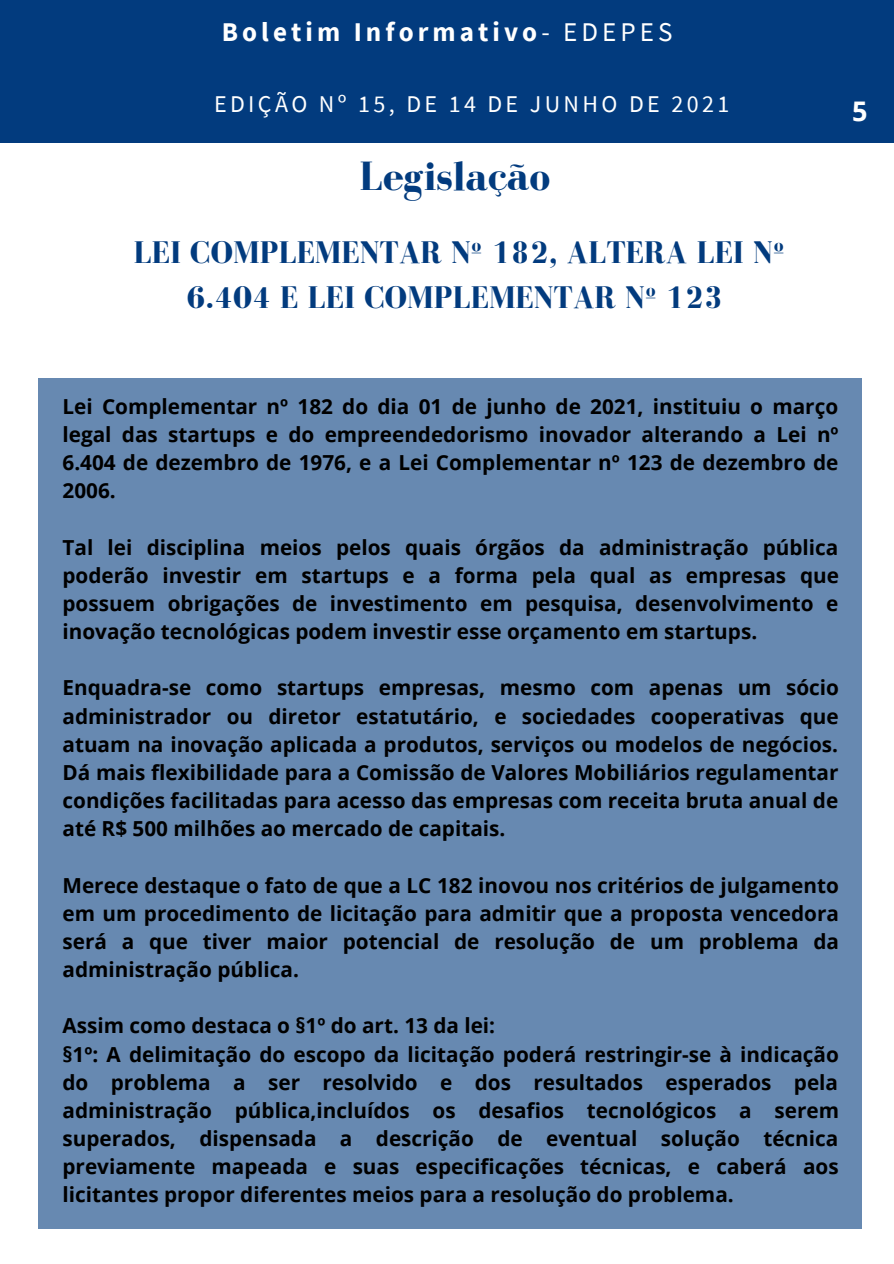
<style>
.page{position:relative;width:894px;height:1264px;background:#fff}
.page>*{position:absolute;margin:0;border:0;box-sizing:border-box;transform-origin:0 0}
.t1{font:700 42px "Bodoni FLF";color:#023b7e}
.t2{font:700 32.1px/44.7px "Bodoni FLF";color:#023b7e;text-align:center}
.t3{font:700 27px "Source Sans Pro";letter-spacing:.15em;color:#fff}
.t4{font:700 27px "Open Sans";color:#fff}
.t5{font:700 24px "Source Sans Pro";letter-spacing:.14em;color:#fff}
.t6{font:24px "Source Sans Pro";letter-spacing:.14em;color:#fff}
.t7{font:700 20.7px/28.2px "Open Sans";color:#000;text-align:justify}
.s1{font-weight:400}
</style>
<div class="page">
<div style="left:0;top:0;width:893px;height:143px;background:#023b7e"></div>
<div style="left:38px;top:378px;width:823px;height:851px;background:#6789b1"></div>
<p class="t3" style="left:222px;top:15px;width:452px">Boletim Informativo<span class="s1">- EDEPES</span></p>
<p class="t5" style="left:183px;top:30px;width:543px">EDIÇÃO 01, DE 01 DE SETEMBRO DE 2020</p>
<p class="t6" style="left:214px;top:88px;width:516px">EDIÇÃO Nº 15, DE 14 DE JUNHO DE 2021</p>
<p class="t1" style="left:359px;top:153px;width:192px">Legislação</p>
<p class="t2" style="left:133px;top:230px;width:652px">LEI COMPLEMENTAR Nº 182, ALTERA LEI Nº<br>6.404 E LEI COMPLEMENTAR Nº 123</p>
<p class="t4" style="left:851px;top:92px;width:17px">5</p>
<p class="t7" style="left:62px;top:391px;width:777px">Lei Complementar nº 182 do dia 01 de junho de 2021, instituiu o março legal das startups e do empreendedorismo inovador alterando a Lei nº 6.404 de dezembro de 1976, e a Lei Complementar nº 123 de dezembro de 2006.</p>
<p class="t7" style="left:62px;top:532px;width:777px">Tal lei disciplina meios pelos quais órgãos da administração pública poderão investir em startups e a forma pela qual as empresas que possuem obrigações de investimento em pesquisa, desenvolvimento e inovação tecnológicas podem investir esse orçamento em startups.</p>
<p class="t7" style="left:62px;top:673px;width:777px">Enquadra-se como startups empresas, mesmo com apenas um sócio administrador ou diretor estatutário, e sociedades cooperativas que atuam na inovação aplicada a produtos, serviços ou modelos de negócios.<br>Dá mais flexibilidade para a Comissão de Valores Mobiliários regulamentar condições facilitadas para acesso das empresas com receita bruta anual de até R$ 500 milhões ao mercado de capitais.</p>
<p class="t7" style="left:62px;top:870px;width:778px">Merece destaque o fato de que a LC 182 inovou nos critérios de julgamento em um procedimento de licitação para admitir que a proposta vencedora será a que tiver maior potencial de resolução de um problema da administração pública.</p>
<p class="t7" style="left:62px;top:1011px;width:434px">Assim como destaca o §1º do art. 13 da lei:</p>
<p class="t7" style="left:62px;top:1039px;width:777px">§1º: A delimitação do escopo da licitação poderá restringir-se à indicação do problema a ser resolvido e dos resultados esperados pela administração pública,incluídos os desafios tecnológicos a serem superados, dispensada a descrição de eventual solução técnica previamente mapeada e suas especificações técnicas, e caberá aos licitantes propor diferentes meios para a resolução do problema.</p>
</div>
